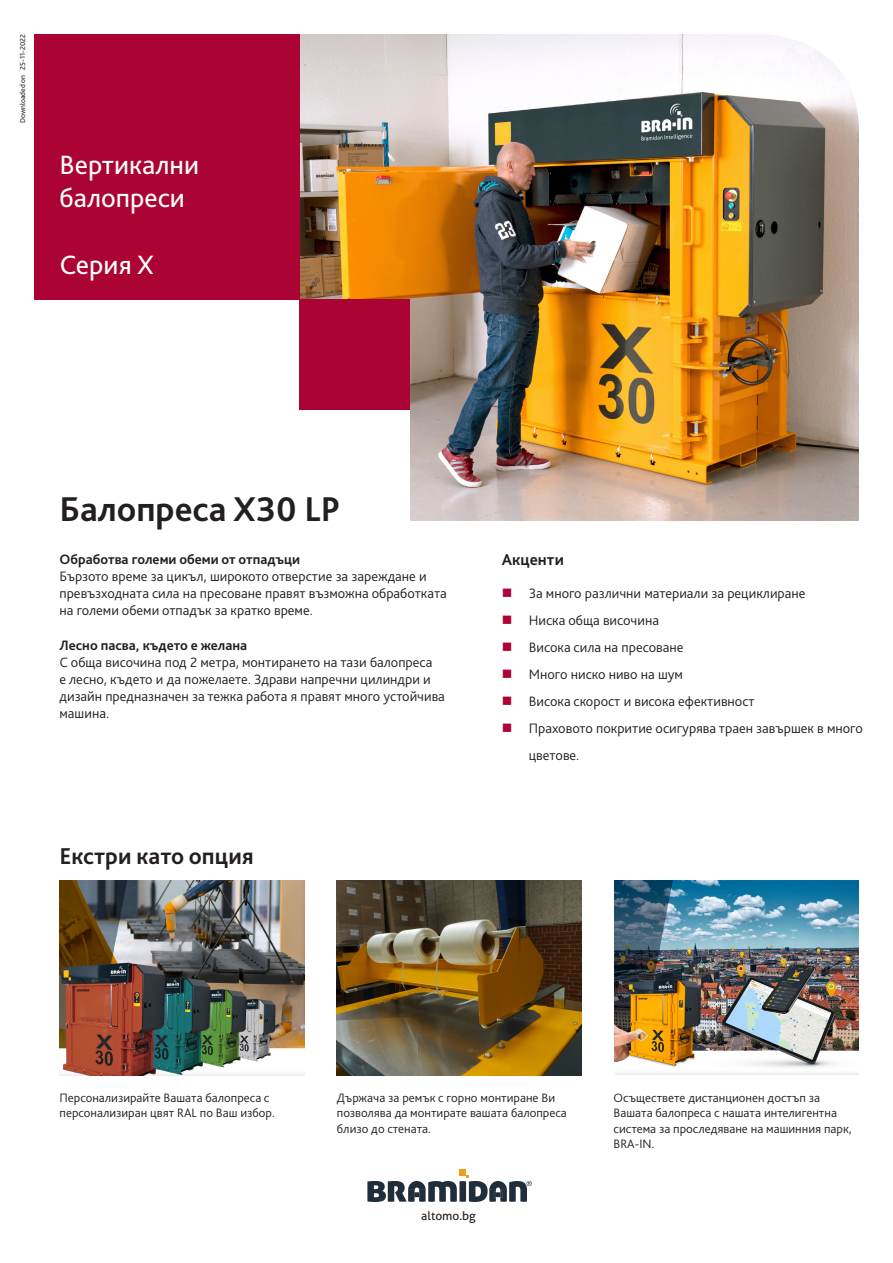
<style>
.page{position:relative;width:893px;height:1263px;background:#fff}
.page>*{position:absolute;margin:0;border:0;box-sizing:border-box;transform-origin:0 0}
.t1{font:700 36px "Bliss Pro";color:#231f20}
.t2{font:27.75px/33.3px "Bliss Pro";color:#fff}
.t3{font:700 24px "Bliss Pro";color:#231f20}
.t4{font:700 16.5px "Bliss Pro";color:#231f20}
.t5{font:300 14.25px/27px "Bliss Pro";color:#231f20}
.t6{font:700 14.25px "Bliss Pro";color:#231f20}
.t7{font:300 12.75px/15.3px "Bliss Pro";color:#231f20}
.t8{font:12px "Aller";color:#231f20}
.t9{font:7.5px "Bliss Pro";color:#231f20}
</style>
<div class="page">
<img style="left:299px;top:34px;width:560px;height:486px">
<img style="left:60px;top:880px;width:244px;height:195px">
<img style="left:337px;top:880px;width:244px;height:195px">
<img style="left:614px;top:880px;width:245px;height:195px">
<div style="left:298px;top:410px;width:112px;height:113px;background:#fff"></div>
<svg style="left:761px;top:34px;width:98px;height:98px"></svg>
<div style="left:459px;top:1169px;width:7px;height:6px;background:#ee9e18"></div>
<svg style="left:367px;top:1175px;width:165px;height:27px"></svg>
<div style="left:34px;top:34px;width:265px;height:265px;background:#ab0333"></div>
<div style="left:299px;top:299px;width:111px;height:111px;background:#ab0333"></div>
<p class="t9" style="left:18px;top:123px;width:90px;rotate:-90deg">Downloaded on 25-11-2022</p>
<h2 class="t2" style="left:60px;top:147px;width:141px">Вертикални балопреси</h2>
<h2 class="t2" style="left:60px;top:247px;width:96px">Серия X</h2>
<h1 class="t1" style="left:60px;top:486px;width:282px">Балопреса X30 LP</h1>
<p class="t6" style="left:60px;top:550px;width:242px">Обработва големи обеми от отпадъци</p>
<p class="t5" style="left:60px;top:568px;width:389px;line-height:17.1px">Бързото време за цикъл, широкото отверстие за зареждане и превъзходната сила на пресоване правят възможна обработката на големи обеми отпадък за кратко време.</p>
<p class="t6" style="left:60px;top:636px;width:189px">Лесно пасва, където е желана</p>
<p class="t5" style="left:60px;top:653px;width:387px;line-height:17.1px">С обща височина под 2 метра, монтирането на тази балопреса<br>е лесно, където и да пожелаете. Здрави напречни цилиндри и дизайн предназначен за тежка работа я правят много устойчива машина.</p>
<h3 class="t3" style="left:60px;top:841px;width:196px">Екстри като опция</h3>
<p class="t4" style="left:502px;top:550px;width:64px">Акценти</p>
<p class="t5" style="left:529px;top:579px;width:336px">За много различни материали за рециклиране<br>Ниска обща височина<br>Висока сила на пресоване<br>Много ниско ниво на шум<br>Висока скорост и висока ефективност<br>Праховото покритие осигурява траен завършек в много цветове.</p>
<p class="t7" style="left:60px;top:1090px;width:217px">Персонализирайте Вашата балопреса с персонализиран цвят RAL по Ваш избор.</p>
<p class="t7" style="left:337px;top:1090px;width:231px">Държача за ремък с горно монтиране Ви позволява да монтирате вашата балопреса близо до стената.</p>
<p class="t8" style="left:421px;top:1208px;width:56px">altomo.bg</p>
<p class="t7" style="left:614px;top:1090px;width:240px">Осъществете дистанционен достъп за<br>Вашата балопреса с нашата интелигентна система за проследяване на машинния парк,<br>BRA-IN.</p>
</div>
